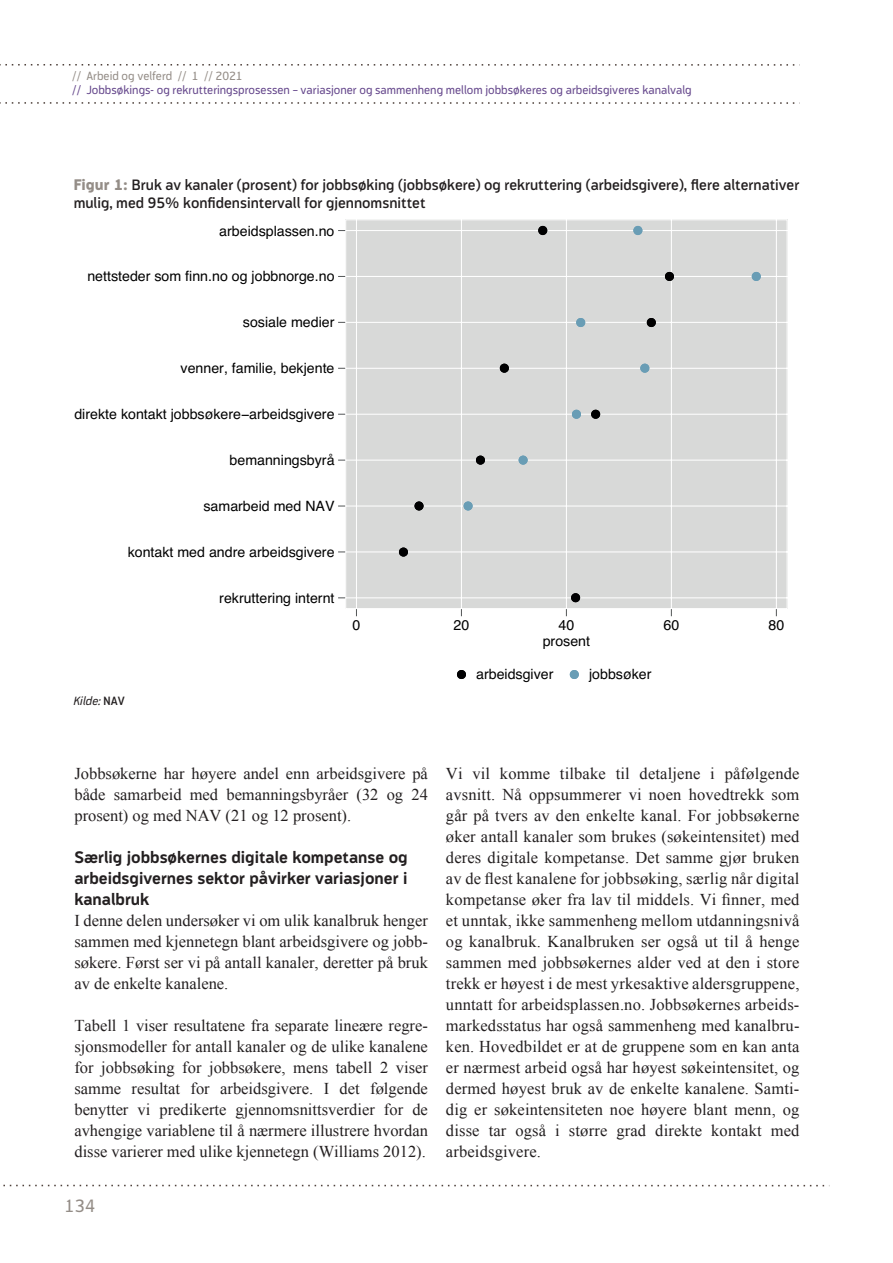
<style>
.page{position:relative;width:893px;height:1263px;background:#fff}
.page>*{position:absolute;margin:0;border:0;box-sizing:border-box;transform-origin:0 0}
.t1{font:18px "Modus";color:#948d87}
.t2{font:16.5px/21px "Times New Roman";color:#231f20;text-align:justify}
.t3{font:700 16.5px/21px "Modus";color:#231f20;text-align:justify}
.t4{font:600 15px/18px "Modus";color:#231f20}
.t5{font:14.25px "Helvetica";color:#000001}
.t6{font:12px "Modus";color:#64468b}
.t7{font:12px "Modus";color:#948d87}
.t8{font:italic 12px "Modus";color:#231f20}
.s1{font-weight:800;color:#948d87}
.s2{font-weight:600;font-style:normal}
</style>
<div class="page">
<svg style="left:0;top:64px;width:795px;height:2px"></svg>
<svg style="left:0;top:102px;width:795px;height:2px"></svg>
<svg style="left:3px;top:1185px;width:822px;height:1px"></svg>
<div style="left:344px;top:219px;width:444px;height:391px;background:#d8d9d8"></div>
<div style="left:538px;top:226px;width:9px;height:9px;background:#000001;border-radius:50%"></div>
<div style="left:538px;top:226px;width:9px;height:9px;border:1px solid #000001;border-radius:50%"></div>
<div style="left:665px;top:272px;width:9px;height:9px;background:#000001;border-radius:50%"></div>
<div style="left:665px;top:272px;width:9px;height:9px;border:1px solid #000001;border-radius:50%"></div>
<div style="left:647px;top:318px;width:9px;height:9px;background:#000001;border-radius:50%"></div>
<div style="left:647px;top:318px;width:9px;height:9px;border:1px solid #000001;border-radius:50%"></div>
<div style="left:500px;top:364px;width:9px;height:9px;background:#000001;border-radius:50%"></div>
<div style="left:500px;top:364px;width:9px;height:9px;border:1px solid #000001;border-radius:50%"></div>
<div style="left:591px;top:410px;width:9px;height:9px;background:#000001;border-radius:50%"></div>
<div style="left:591px;top:410px;width:9px;height:9px;border:1px solid #000001;border-radius:50%"></div>
<div style="left:476px;top:456px;width:9px;height:9px;background:#000001;border-radius:50%"></div>
<div style="left:476px;top:456px;width:9px;height:9px;border:1px solid #000001;border-radius:50%"></div>
<div style="left:414px;top:501px;width:9px;height:9px;background:#000001;border-radius:50%"></div>
<div style="left:414px;top:501px;width:10px;height:9px;border:1px solid #000001;border-radius:50%"></div>
<div style="left:399px;top:547px;width:9px;height:10px;background:#000001;border-radius:50%"></div>
<div style="left:399px;top:547px;width:9px;height:10px;border:1px solid #000001;border-radius:50%"></div>
<div style="left:571px;top:593px;width:9px;height:9px;background:#000001;border-radius:50%"></div>
<div style="left:571px;top:593px;width:9px;height:9px;border:1px solid #000001;border-radius:50%"></div>
<div style="left:633px;top:226px;width:9px;height:9px;background:#699db5;border-radius:50%"></div>
<div style="left:633px;top:226px;width:9px;height:9px;border:1px solid #699db5;border-radius:50%"></div>
<div style="left:752px;top:272px;width:9px;height:9px;background:#699db5;border-radius:50%"></div>
<div style="left:752px;top:272px;width:9px;height:9px;border:1px solid #699db5;border-radius:50%"></div>
<div style="left:576px;top:318px;width:9px;height:9px;background:#699db5;border-radius:50%"></div>
<div style="left:576px;top:318px;width:9px;height:9px;border:1px solid #699db5;border-radius:50%"></div>
<div style="left:640px;top:364px;width:9px;height:9px;background:#699db5;border-radius:50%"></div>
<div style="left:640px;top:364px;width:9px;height:9px;border:1px solid #699db5;border-radius:50%"></div>
<div style="left:572px;top:410px;width:9px;height:9px;background:#699db5;border-radius:50%"></div>
<div style="left:572px;top:410px;width:9px;height:9px;border:1px solid #699db5;border-radius:50%"></div>
<div style="left:519px;top:456px;width:9px;height:9px;background:#699db5;border-radius:50%"></div>
<div style="left:519px;top:456px;width:9px;height:9px;border:1px solid #699db5;border-radius:50%"></div>
<div style="left:464px;top:501px;width:9px;height:9px;background:#699db5;border-radius:50%"></div>
<div style="left:464px;top:501px;width:9px;height:9px;border:1px solid #699db5;border-radius:50%"></div>
<div style="left:457px;top:670px;width:9px;height:9px;background:#000001;border-radius:50%"></div>
<div style="left:457px;top:670px;width:9px;height:9px;border:1px solid #000001;border-radius:50%"></div>
<div style="left:570px;top:670px;width:9px;height:9px;background:#699db5;border-radius:50%"></div>
<div style="left:570px;top:670px;width:9px;height:9px;border:1px solid #699db5;border-radius:50%"></div>
<p class="t7" style="left:72px;top:69px;width:172px">// Arbeid og velferd // 1 // 2021</p>
<p class="t6" style="left:72px;top:83px;width:621px">// Jobbsøkings- og rekrutteringsprosessen – variasjoner og sammenheng mellom jobbsøkeres og arbeidsgiveres kanalvalg</p>
<p class="t4" style="left:74px;top:176px;width:727px"><span class="s1">Figur 1:</span> Bruk av kanaler (prosent) for jobbsøking (jobbsøkere) og rekruttering (arbeidsgivere), flere alternativer mulig, med 95% konfidensintervall for gjennomsnittet</p>
<p class="t5" style="left:219px;top:219px;width:117px">arbeidsplassen.no</p>
<p class="t5" style="left:87px;top:265px;width:249px">nettsteder som finn.no og jobbnorge.no</p>
<p class="t5" style="left:243px;top:311px;width:93px">sosiale medier</p>
<p class="t5" style="left:181px;top:357px;width:155px">venner, familie, bekjente</p>
<p class="t5" style="left:74px;top:403px;width:262px">direkte kontakt jobbsøkere−arbeidsgivere</p>
<p class="t5" style="left:230px;top:449px;width:107px">bemanningsbyrå</p>
<p class="t5" style="left:203px;top:495px;width:133px">samarbeid med NAV</p>
<p class="t5" style="left:128px;top:541px;width:208px">kontakt med andre arbeidsgivere</p>
<p class="t5" style="left:219px;top:587px;width:117px">rekruttering internt</p>
<p class="t8" style="left:74px;top:694px;width:52px">Kilde: <span class="s2">NAV</span></p>
<p class="t5" style="left:352px;top:614px;width:9px">0</p>
<p class="t5" style="left:454px;top:614px;width:17px">20</p>
<p class="t5" style="left:558px;top:614px;width:17px">40</p>
<p class="t5" style="left:663px;top:614px;width:17px">60</p>
<p class="t5" style="left:768px;top:614px;width:17px">80</p>
<p class="t5" style="left:543px;top:630px;width:49px">prosent</p>
<p class="t5" style="left:476px;top:663px;width:79px">arbeidsgiver</p>
<p class="t5" style="left:589px;top:663px;width:64px">jobbsøker</p>
<p class="t2" style="left:74px;top:763px;width:355px">Jobbsøkerne har høyere andel enn arbeidsgivere på både samarbeid med bemanningsbyråer (32 og 24 prosent) og med NAV (21 og 12 prosent).</p>
<p class="t3" style="left:74px;top:847px;width:335px">Særlig jobbsøkernes digitale kompetanse og arbeidsgivernes sektor påvirker variasjoner i kanalbruk</p>
<p class="t2" style="left:74px;top:910px;width:355px">I denne delen undersøker vi om ulik kanalbruk henger sammen med kjennetegn blant arbeidsgivere og jobb&shy;søkere. Først ser vi på antall kanaler, deretter på bruk av de enkelte kanalene.</p>
<p class="t2" style="left:74px;top:1015px;width:355px">Tabell 1 viser resultatene fra separate lineære regre&shy;sjonsmodeller for antall kanaler og de ulike kanalene for jobbsøking for jobbsøkere, mens tabell 2 viser samme resultat for arbeidsgivere. I det følgende benytter vi predikerte gjennomsnittsverdier for de avhengige variablene til å nærmere illustrere hvordan disse varierer med ulike kjennetegn (Williams 2012).</p>
<p class="t1" style="left:65px;top:1195px;width:32px">134</p>
<p class="t2" style="left:446px;top:763px;width:355px">Vi vil komme tilbake til detaljene i påfølgende avsnitt. Nå oppsummerer vi noen hovedtrekk som går på tvers av den enkelte kanal. For jobbsøkerne øker antall kanaler som brukes (søkeintensitet) med deres digitale kompetanse. Det samme gjør bruken av de flest kanalene for jobbsøking, særlig når digital kompetanse øker fra lav til middels. Vi finner, med et unntak, ikke sammenheng mellom utdanningsnivå og kanalbruk. Kanalbruken ser også ut til å henge sammen med jobbsøkernes alder ved at den i store trekk er høyest i de mest yrkesaktive aldersgruppene, unntatt for arbeidsplassen.no. Jobbsøkernes arbeids&shy;markedsstatus har også sammenheng med kanalbru&shy;ken. Hovedbildet er at de gruppene som en kan anta er nærmest arbeid også har høyest søkeintensitet, og dermed høyest bruk av de enkelte kanalene. Samti&shy;dig er søkeintensiteten noe høyere blant menn, og disse tar også i større grad direkte kontakt med arbeidsgivere.</p>
</div>
